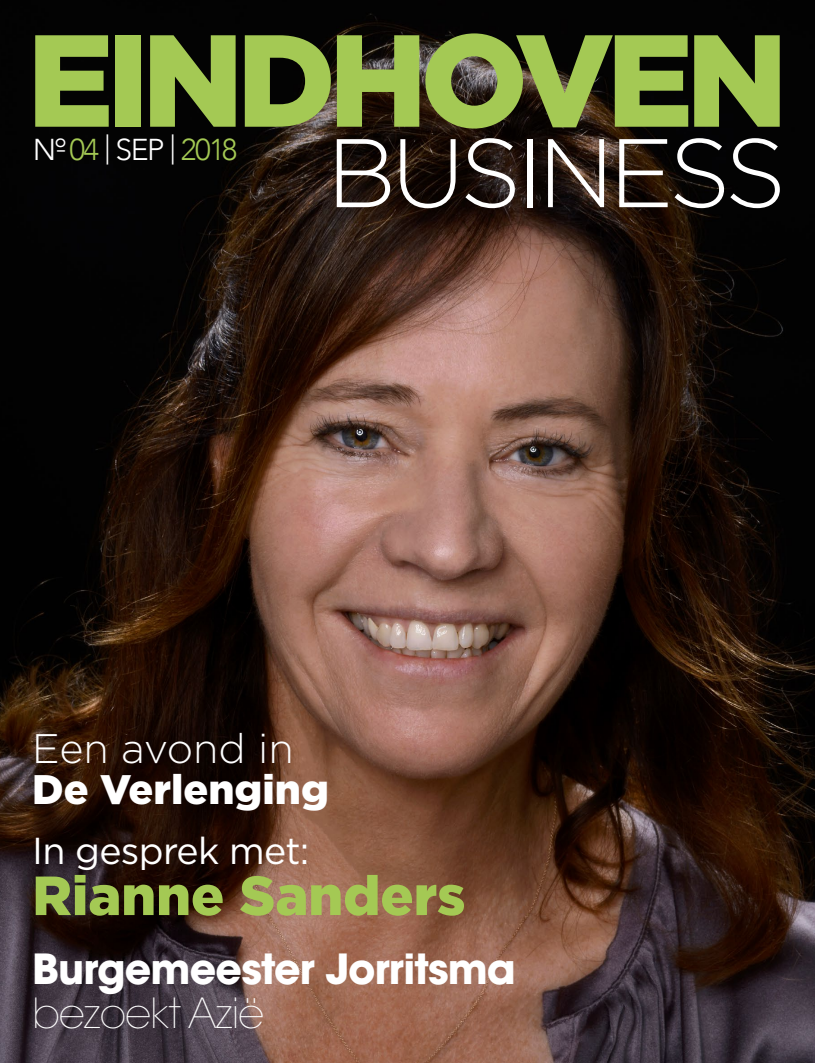
<style>
.page{position:relative;width:815px;height:1063px;background:#fff}
.page>*{position:absolute;margin:0;border:0;box-sizing:border-box;transform-origin:0 0}
.t1{font:900 130.62px "Gotham";letter-spacing:-.055em;color:#a4c954}
.t2{font:300 97.25px "Gotham";letter-spacing:-.05em;color:#fff}
.t3{font:900 55px "Gotham";color:#a4c954}
.t4{font:700 41.25px "ITC Avant Garde Std";letter-spacing:-.02em;color:#fff}
.t5{font:900 41.25px "Gotham";color:#fff}
.t6{font:200 41.25px "ITC Avant Garde Std";letter-spacing:-.02em;color:#fff}
.t7{font:300 41.25px "Gotham";color:#fff}
.t8{font:37.5px "Gotham";letter-spacing:-.02em;color:#fff}
.t9{font:300 30.12px "Avenir";letter-spacing:-.05em;color:#fff}
.s1{color:#a4c954}
</style>
<div class="page">
<img style="left:0;top:0;width:815px;height:1063px">
<h1 class="t1" style="left:27px;top:5px;width:762px">EINDHOVEN</h1>
<h2 class="t2" style="left:327px;top:111px;width:461px">BUSINESS</h2>
<p class="t9" style="left:33px;top:132px;width:206px">Nº¯ <span class="s1">04</span> | SEP | <span class="s1">2018</span></p>
<p class="t7" style="left:32px;top:722px;width:263px">Een avond in</p>
<p class="t5" style="left:32px;top:765px;width:298px">De Verlenging</p>
<p class="t8" style="left:32px;top:827px;width:279px">In gesprek met:</p>
<h3 class="t3" style="left:32px;top:864px;width:435px">Rianne Sanders</h3>
<p class="t4" style="left:32px;top:942px;width:485px">Burgemeester Jorritsma</p>
<p class="t6" style="left:32px;top:989px;width:233px">bezoekt Azië</p>
</div>
